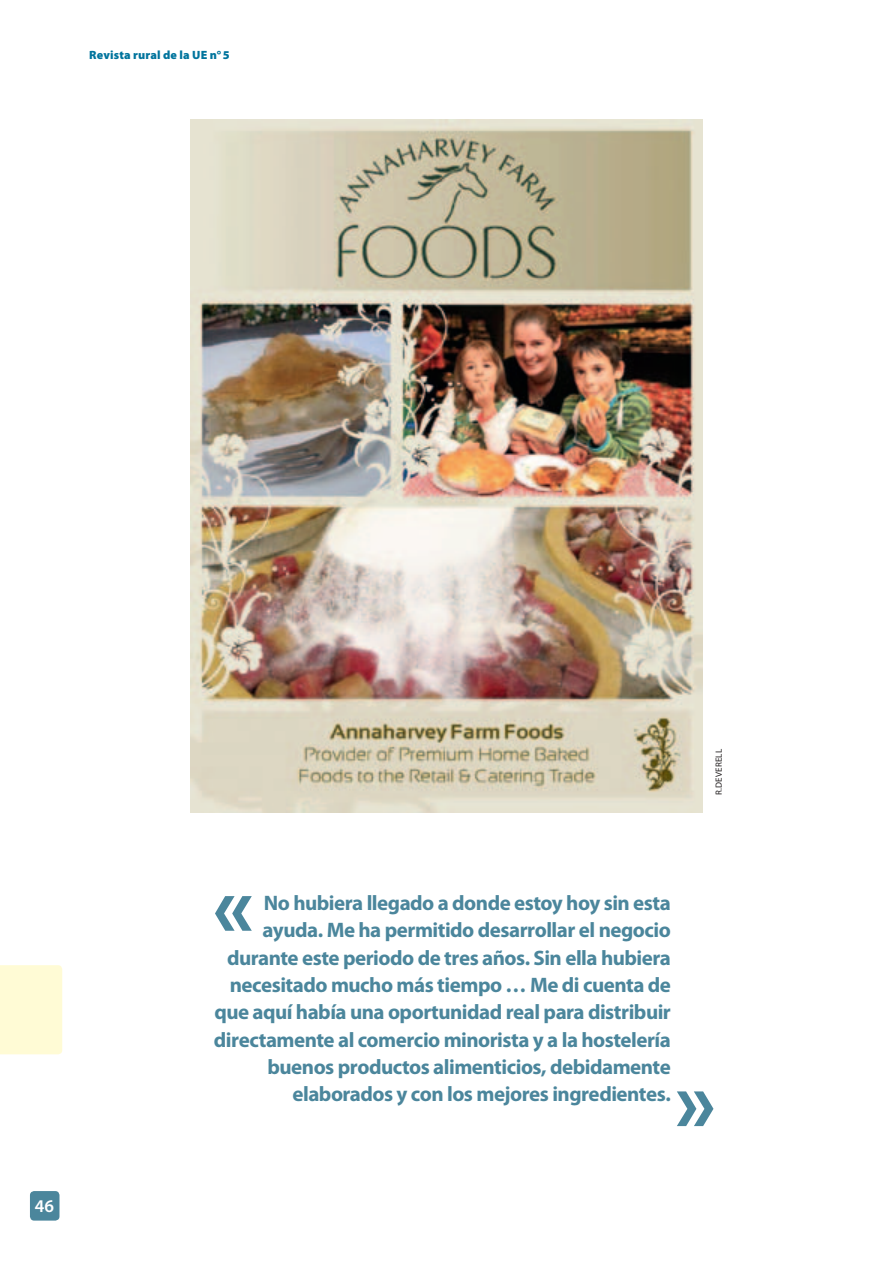
<style>
.page{position:relative;width:893px;height:1263px;background:#fff}
.page>*{position:absolute;margin:0;border:0;box-sizing:border-box;transform-origin:0 0}
.t1{font:700 90.9px "Myriad Pro";color:#4b869c}
.t2{font:700 21px/27.3px "Myriad Pro";letter-spacing:-.025em;color:#4b869c;text-align:right}
.t3{font:600 18px "Myriad Pro";color:#fff}
.t4{font:900 12px "Myriad Pro";letter-spacing:.015em;color:#00749d}
.t5{font:9px "Myriad Pro";color:#231f20}
</style>
<div class="page">
<div style="left:30px;top:1191px;width:29px;height:29px;background:#4b869c;border-radius:4px"></div>
<img style="left:190px;top:119px;width:512px;height:693px">
<div style="left:0;top:965px;width:62px;height:89px;background:#fffbd5"></div>
<p class="t4" style="left:89px;top:47px;width:142px">Revista rural de la UE n°5</p>
<p class="t3" style="left:35px;top:1194px;width:21px">46</p>
<p class="t5" style="left:713px;top:795px;width:47px;rotate:-90deg">R.Deverell</p>
<p class="t2" style="left:214px;top:889px;width:459px">No hubiera llegado a donde estoy hoy sin esta ayuda. Me ha permitido desarrollar el negocio durante este periodo de tres años. Sin ella hubiera necesitado mucho más tiempo … Me di cuenta de que aquí había una oportunidad real para distribuir directamente al comercio minorista y a la hostelería buenos productos alimenticios, debidamente elaborados y con los mejores ingredientes.</p>
<h1 class="t1" style="left:213px;top:846px;width:43px">«</h1>
<h1 class="t1" style="left:675px;top:1042px;width:43px">»</h1>
</div>
